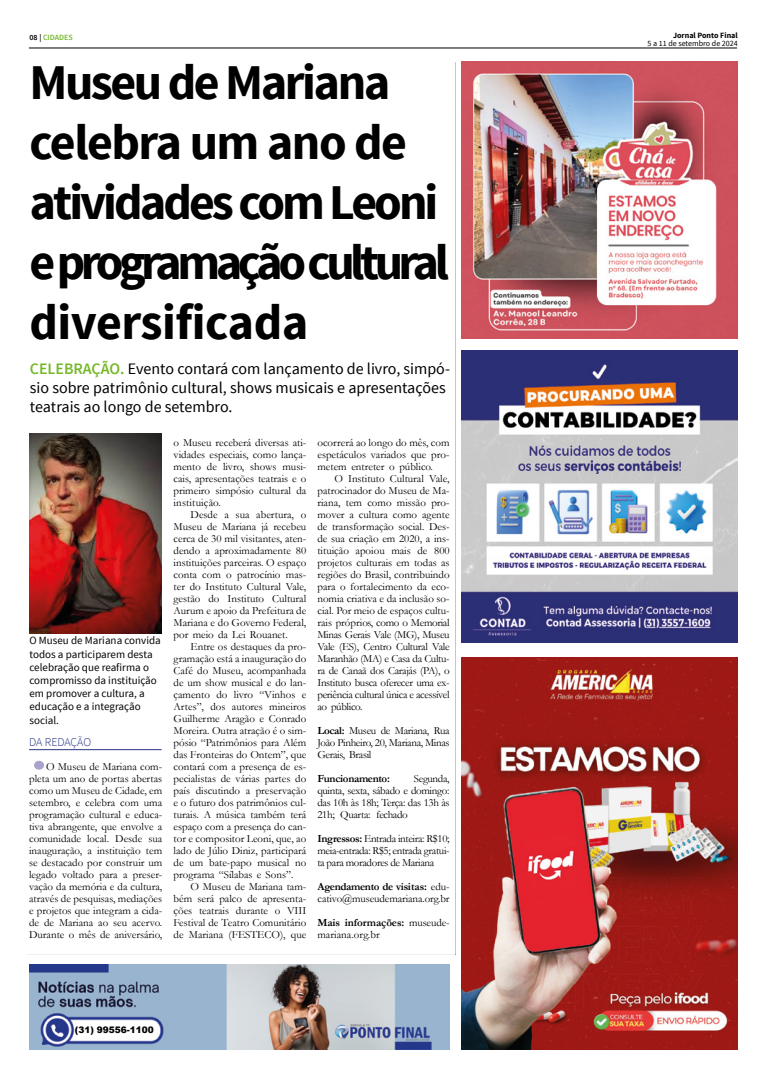
<style>
.page{position:relative;width:766px;height:1078px;background:#fff}
.page>*{position:absolute;margin:0;border:0;box-sizing:border-box;transform-origin:0 0}
.t1{font:700 49.9px/59.9px "Source Sans Pro";letter-spacing:-.06em;color:#000}
.t2{font:16px/19.2px "Source Sans Pro";color:#000}
.t3{font:300 12px "Source Sans Pro";letter-spacing:-.01em;color:#283583}
.t4{font:11px/12px "Garamond";color:#000;text-align:justify}
.t5{font:11px/13.2px "Source Sans Pro";color:#000}
.t6{font:700 11px "Garamond";letter-spacing:-.03em;color:#000}
.t7{font:900 9px "Arial";color:#000}
.t8{font:8px "Source Sans Pro";color:#000}
.t9{font:700 8px "Source Sans Pro";color:#000}
.t10{font:600 8px "Source Sans Pro";color:#76b82a}
.s1{color:#000}
.s2{font-weight:600;color:#76b82a}
.s3{font-weight:700}
</style>
<div class="page">
<hr style="left:29px;top:48px;width:707px;height:1px;background:#000">
<img style="left:461px;top:657px;width:276px;height:392px">
<hr style="left:455px;top:62px;width:1px;height:891px;background:#c6c6c6">
<img style="left:461px;top:61px;width:275px;height:277px">
<img style="left:461px;top:350px;width:276px;height:292px">
<hr style="left:29px;top:749px;width:133px;height:1px;background:#283583">
<div style="left:34px;top:760px;width:10px;height:9px;background:#a7a3cc;border-radius:50%"></div>
<img style="left:30px;top:434px;width:132px;height:199px">
<img style="left:30px;top:964px;width:419px;height:85px">
<div style="left:77px;top:1021px;width:79px;height:16px;background:#fff"></div>
<p class="t10" style="left:30px;top:33px;width:45px"><span class="s1">08 |</span> CIDADES</p>
<p class="t9" style="left:673px;top:30px;width:66px">Jornal Ponto Final</p>
<p class="t8" style="left:647px;top:38px;width:92px">5 a 11 de setembro de 2024</p>
<h1 class="t1" style="left:30px;top:54px;width:421px">Museu de Mariana celebra um ano de atividades com Leoni e programação cultural diversificada</h1>
<h2 class="t2" style="left:30px;top:359px;width:421px"><span class="s2">CELEBRAÇÃO.</span> Evento contará com lançamento de livro, simpó&shy;sio sobre patrimônio cultural, shows musicais e apresentações teatrais ao longo de setembro.</h2>
<p class="t5" style="left:30px;top:634px;width:133px">O Museu de Mariana convida todos a participarem desta celebração que reafirma o compromisso da instituição em promover a cultura, a educação e a integração social.</p>
<p class="t3" style="left:29px;top:734px;width:64px">DA REDAÇÃO</p>
<p class="t4" style="left:29px;top:759px;width:135px;text-indent:17px">O Museu de Mariana com&shy;pleta um ano de portas abertas como um Museu de Cidade, em setembro, e celebra com uma programação cultural e educa&shy;tiva abrangente, que envolve a comunidade local. Desde sua inauguração, a instituição tem se destacado por construir um legado voltado para a preser&shy;vação da memória e da cultura, através de pesquisas, mediações e projetos que integram a cida&shy;de de Mariana ao seu acervo.<br>Durante o mês de aniversário,</p>
<p class="t4" style="left:173px;top:436px;width:134px">o Museu receberá diversas ati&shy;vidades especiais, como lança&shy;mento de livro, shows musi&shy;cais, apresentações teatrais e o primeiro simpósio cultural da instituição.</p>
<p class="t4" style="left:173px;top:508px;width:134px;text-indent:17px">Desde a sua abertura, o Museu de Mariana já recebeu cerca de 30 mil visitantes, aten&shy;dendo a aproximadamente 80 instituições parceiras. O espaço conta com o patrocínio mas&shy;ter do Instituto Cultural Vale, gestão do Instituto Cultural Aurum e apoio da Prefeitura de Mariana e do Governo Federal, por meio da Lei Rouanet.</p>
<p class="t4" style="left:173px;top:640px;width:134px;text-indent:17px">Entre os destaques da pro&shy;gramação está a inauguração do Café do Museu, acompanhada de um show musical e do lan&shy;çamento do livro “Vinhos e Artes”, dos autores mineiros Guilherme Aragão e Conrado Moreira. Outra atração é o sim&shy;pósio “Patrimônios para Além das Fronteiras do Ontem”, que contará com a presença de es&shy;pecialistas de várias partes do país discutindo a preservação e o futuro dos patrimônios cul&shy;turais. A música também terá espaço com a presença do can&shy;tor e compositor Leoni, que, ao lado de Júlio Diniz, participará de um bate-papo musical no programa “Sílabas e Sons”.</p>
<p class="t4" style="left:173px;top:879px;width:134px;text-indent:17px">O Museu de Mariana tam&shy;bém será palco de apresenta&shy;ções teatrais durante o VIII Festival de Teatro Comunitário de Mariana (FESTECO), que</p>
<p class="t4" style="left:317px;top:436px;width:134px">ocorrerá ao longo do mês, com espetáculos variados que pro&shy;metem entreter o público.</p>
<p class="t4" style="left:317px;top:472px;width:134px;text-indent:17px">O Instituto Cultural Vale, patrocinador do Museu de Ma&shy;riana, tem como missão pro&shy;mover a cultura como agente de transformação social. Des&shy;de sua criação em 2020, a ins&shy;tituição apoiou mais de 800 projetos culturais em todas as regiões do Brasil, contribuindo para o fortalecimento da eco&shy;nomia criativa e da inclusão so&shy;cial. Por meio de espaços cultu&shy;rais próprios, como o Memorial Minas Gerais Vale (MG), Museu Vale (ES), Centro Cultural Vale Maranhão (MA) e Casa da Cultu&shy;ra de Canaã dos Carajás (PA), o Instituto busca oferecer uma ex&shy;periência cultural única e acessível ao público.</p>
<p class="t4" style="left:317px;top:723px;width:134px"><span class="s3">Local:</span> Museu de Mariana, Rua João Pinheiro, 20, Mariana, Minas Gerais, Brasil</p>
<p class="t6" style="left:317px;top:770px;width:74px">Funcionamento:</p>
<p class="t4" style="left:317px;top:771px;width:134px;text-indent:96px">Segunda, quinta, sexta, sábado e domingo: das 10h às 18h; Terça: das 13h às 21h; Quarta: fechado</p>
<p class="t4" style="left:317px;top:831px;width:134px"><span class="s3">Ingressos:</span> Entrada inteira: R$10; meia-entrada: R$5; entrada gratui&shy;ta para moradores de Mariana</p>
<p class="t4" style="left:317px;top:879px;width:134px"><span class="s3">Agendamento de visitas:</span> edu&shy;cativo@museudemariana.org.br</p>
<p class="t4" style="left:317px;top:915px;width:134px"><span class="s3">Mais informações:</span> museude&shy;mariana.org.br</p>
<p class="t7" style="left:75px;top:1023px;width:80px">(31) 99556-1100</p>
</div>
